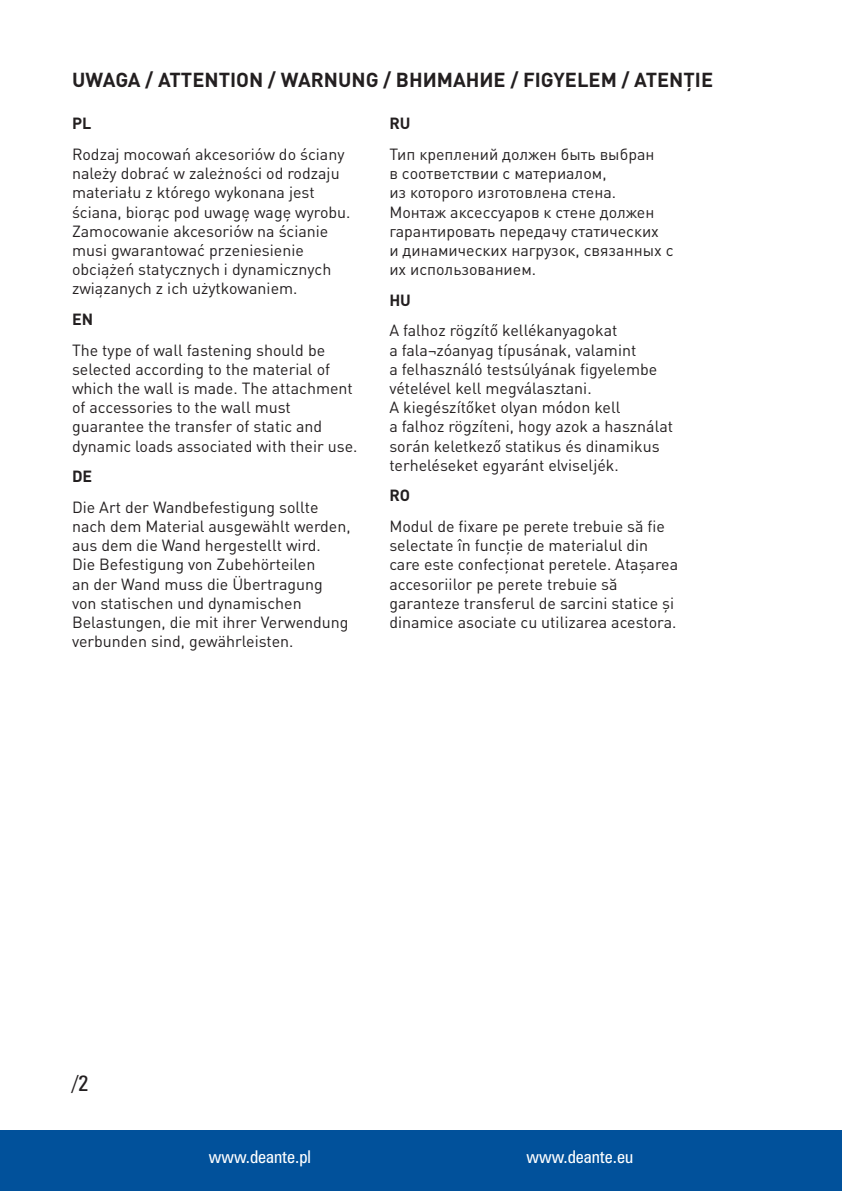
<style>
.page{position:relative;width:842px;height:1191px;background:#fff}
.page>*{position:absolute;margin:0;border:0;box-sizing:border-box;transform-origin:0 0}
.t1{font:700 20px "DIN Pro";color:#231f20}
.t2{font:20px "Zurich Cn PL";color:#231f20}
.t3{font:16px/19.2px "DIN Pro";color:#231f20}
.t4{font:16px "Zurich Cn PL";color:#fff}
.t5{font:700 16px "DIN Pro";color:#231f20}
</style>
<div class="page">
<div style="left:0;top:1130px;width:842px;height:61px;background:#01519b"></div>
<p class="t1" style="left:72px;top:66px;width:643px">UWAGA / ATTENTION / WARNUNG / ВНИМАНИЕ / FIGYELEM / ATENȚIE</p>
<p class="t5" style="left:72px;top:113px;width:21px">PL</p>
<p class="t3" style="left:72px;top:144px;width:280px">Rodzaj mocowań akcesoriów do ściany należy dobrać w zależności od rodzaju materiału z którego wykonana jest ściana, biorąc pod uwagę wagę wyrobu.<br>Zamocowanie akcesoriów na ścianie musi gwarantować przeniesienie obciążeń statycznych i dynamicznych związanych z ich użytkowaniem.</p>
<p class="t5" style="left:72px;top:308px;width:23px">EN</p>
<p class="t3" style="left:72px;top:339px;width:287px">The type of wall fastening should be selected according to the material of which the wall is made. The attachment of accessories to the wall must guarantee the transfer of static and dynamic loads associated with their use.</p>
<p class="t5" style="left:72px;top:465px;width:22px">DE</p>
<p class="t3" style="left:72px;top:496px;width:280px">Die Art der Wandbefestigung sollte nach dem Material ausgewählt werden, aus dem die Wand hergestellt wird.<br>Die Befestigung von Zubehörteilen<br>an der Wand muss die Übertragung von statischen und dynamischen Belastungen, die mit ihrer Verwendung verbunden sind, gewährleisten.</p>
<p class="t5" style="left:389px;top:113px;width:23px">RU</p>
<p class="t3" style="left:389px;top:144px;width:286px">Тип креплений должен быть выбран<br>в соответствии с материалом,<br>из которого изготовлена стена.<br>Монтаж аксессуаров к стене должен гарантировать передачу статических<br>и динамических нагрузок, связанных с их использованием.</p>
<p class="t5" style="left:389px;top:289px;width:23px">HU</p>
<p class="t3" style="left:389px;top:320px;width:285px">A falhoz rögzítő kellékanyagokat<br>a fala¬zóanyag típusának, valamint<br>a felhasználó testsúlyának figyelembe vételével kell megválasztani.<br>A kiegészítőket olyan módon kell<br>a falhoz rögzíteni, hogy azok a használat során keletkező statikus és dinamikus terheléseket egyaránt elviseljék.</p>
<p class="t5" style="left:389px;top:485px;width:22px">RO</p>
<p class="t3" style="left:389px;top:516px;width:290px">Modul de fixare pe perete trebuie să fie selectate în funcție de materialul din care este confecționat peretele. Atașarea accesoriilor pe perete trebuie să garanteze transferul de sarcini statice și dinamice asociate cu utilizarea acestora.</p>
<p class="t2" style="left:72px;top:1069px;width:18px">/2</p>
<p class="t4" style="left:209px;top:1145px;width:104px">www.deante.pl</p>
<p class="t4" style="left:526px;top:1145px;width:108px">www.deante.eu</p>
</div>
